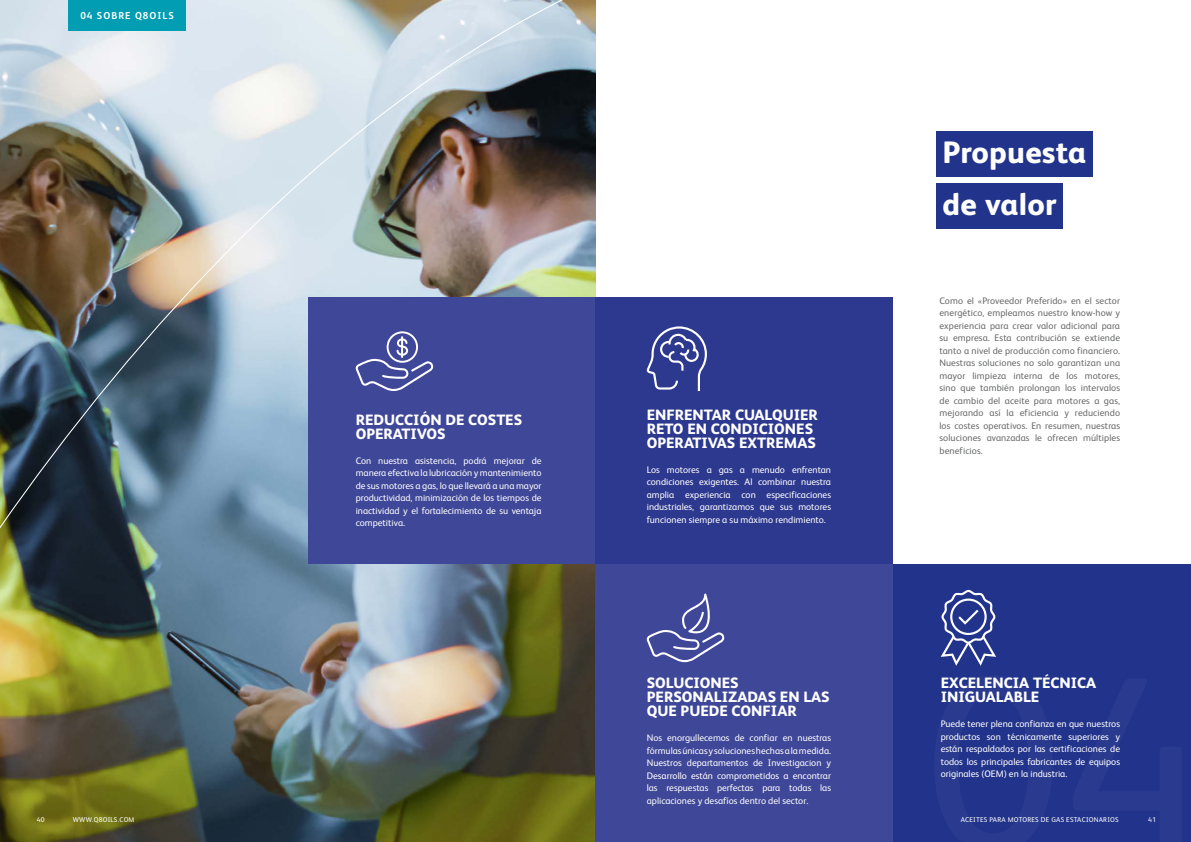
<style>
.page{position:relative;width:1191px;height:842px;background:#fff}
.page>*{position:absolute;margin:0;border:0;box-sizing:border-box;transform-origin:0 0}
.t1{font:249.7px "FS Albert";color:#fff}
.t2{font:800 31px/52px "FS Albert";letter-spacing:.01em;color:#fff}
.t3{font:800 15px/14px "FS Albert";color:#fff}
.t4{font:700 10px "FS Albert";letter-spacing:.1em;color:#fff}
.t5{font:9.5px/12.5px "FS Albert";color:#fff;text-align:justify}
.t6{font:9.5px/12.5px "FS Albert";letter-spacing:.01em;color:#676968;text-align:justify}
.t7{font:7px "FS Albert";letter-spacing:.03em;color:#fff}
</style>
<div class="page">
<div style="left:893px;top:564px;width:298px;height:278px;background:#22338b"></div>
<img style="left:0;top:801px;width:595px;height:41px">
<div style="left:595px;top:298px;width:298px;height:266px;background:#2d398f"></div>
<div style="left:936px;top:131px;width:156px;height:46px;background:#22338b"></div>
<div style="left:936px;top:183px;width:126px;height:46px;background:#22338b"></div>
<div style="left:595px;top:564px;width:298px;height:278px;background:#3f4798"></div>
<img style="left:0;top:0;width:743px;height:801px">
<svg style="left:355px;top:331px;width:78px;height:60px;background:#5c63a7"></svg>
<svg style="left:646px;top:326px;width:61px;height:65px"></svg>
<svg style="left:646px;top:593px;width:78px;height:69px"></svg>
<svg style="left:940px;top:590px;width:56px;height:76px"></svg>
<div style="left:69px;top:0;width:117px;height:30px;background:#009db3"></div>
<p class="t4" style="left:80px;top:10px;width:95px">04 SOBRE Q8OILS</p>
<h3 class="t3" style="left:356px;top:412px;width:168px">REDUCCIÓN DE COSTES<br>OPERATIVOS</h3>
<p class="t5" style="left:356px;top:454px;width:187px">Con nuestra asistencia, podrá mejorar de manera efectiva la lubricación y mantenimiento de sus motores a gas, lo que llevará a una mayor productividad, minimización de los tiempos de inactividad y el fortalecimiento de su ventaja competitiva.</p>
<h3 class="t3" style="left:647px;top:407px;width:173px">ENFRENTAR CUALQUIER<br>RETO EN CONDICIONES<br>OPERATIVAS EXTREMAS</h3>
<p class="t5" style="left:647px;top:463px;width:186px">Los motores a gas a menudo enfrentan condiciones exigentes. Al combinar nuestra amplia experiencia con especificaciones industriales, garantizamos que sus motores funcionen siempre a su máximo rendimiento.</p>
<h2 class="t2" style="left:942px;top:126px;width:145px">Propuesta de valor</h2>
<p class="t6" style="left:939px;top:294px;width:182px">Como el «Proveedor Preferido» en el sector energético, empleamos nuestro know-how y experiencia para crear valor adicional para su empresa. Esta contribución se extiende tanto a nivel de producción como financiero.<br>Nuestras soluciones no solo garantizan una mayor limpieza interna de los motores, sino que también prolongan los intervalos de cambio del aceite para motores a gas, mejorando así la eficiencia y reduciendo los costes operativos. En resumen, nuestras soluciones avanzadas le ofrecen múltiples beneficios.</p>
<h3 class="t3" style="left:940px;top:676px;width:157px">EXCELENCIA TÉCNICA<br>INIGUALABLE</h3>
<p class="t5" style="left:940px;top:718px;width:181px">Puede tener plena confianza en que nuestros productos son técnicamente superiores y están respaldados por las certificaciones de todos los principales fabricantes de equipos originales (OEM) en la industria.</p>
<h1 class="t1" style="left:924px;top:622px;width:276px">04</h1>
<h3 class="t3" style="left:647px;top:676px;width:184px">SOLUCIONES<br>PERSONALIZADAS EN LAS<br>QUE PUEDE CONFIAR</h3>
<p class="t5" style="left:647px;top:732px;width:186px">Nos enorgullecemos de confiar en nuestras fórmulas únicas y soluciones hechas a la medida.<br>Nuestros departamentos de Investigacion y Desarrollo están comprometidos a encontrar las respuestas perfectas para todas las aplicaciones y desafíos dentro del sector.</p>
<p class="t7" style="left:37px;top:815px;width:9px">40</p>
<p class="t7" style="left:73px;top:815px;width:63px">WWW.Q8OILS.COM</p>
<p class="t7" style="left:960px;top:815px;width:159px">ACEITES PARA MOTORES DE GAS ESTACIONARIOS</p>
<p class="t7" style="left:1148px;top:815px;width:9px">41</p>
</div>
